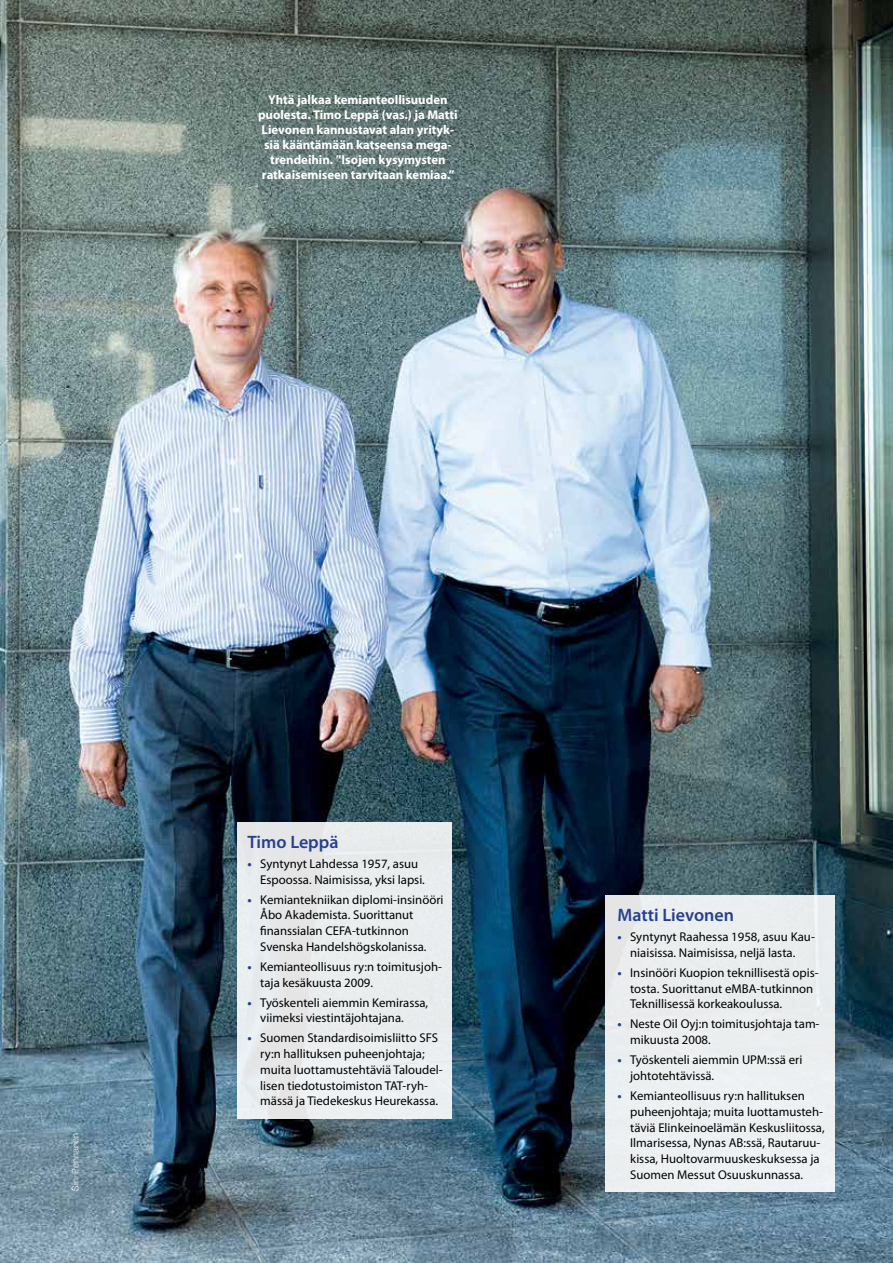
<style>
.page{position:relative;width:893px;height:1263px;background:#fff}
.page>*{position:absolute;margin:0;border:0;box-sizing:border-box;transform-origin:0 0}
.t1{font:600 18px "Myriad Pro";color:#25408f}
.t2{font:12.75px/15.8px "Myriad Pro";color:#000}
.t3{font:700 12.75px/15px "Myriad Pro";color:#fff;text-align:center}
.t4{font:300 9px "Helvetica";color:#fff}
.s1{font-weight:700;color:#25408f}
</style>
<div class="page">
<img style="left:0;top:0;width:893px;height:1263px">
<div style="left:605px;top:896px;width:230px;height:296px;background:#eceef0"></div>
<div style="left:238px;top:822px;width:214px;height:297px;background:#e9edee"></div>
<p class="t3" style="left:258px;top:92px;width:201px">Yhtä jalkaa kemianteollisuuden puolesta. Timo Leppä (vas.) ja Matti Lievonen kannustavat alan yrityk&shy;siä kääntämään katseensa mega&shy;trendeihin. ”Isojen kysymysten ratkaisemiseen tarvitaan kemiaa.”</p>
<p class="t4" style="left:68px;top:1191px;width:59px;rotate:-90deg">Sini Pennanen</p>
<h1 class="t1" style="left:247px;top:832px;width:93px">Timo Leppä</h1>
<p class="t2" style="left:260px;top:856px;width:166px;text-indent:-13px"><span class="s1">•</span> Syntynyt Lahdessa 1957, asuu<br>Espoossa. Naimisissa, yksi lapsi.</p>
<p class="t2" style="left:260px;top:892px;width:185px;text-indent:-13px"><span class="s1">•</span> Kemiantekniikan diplomi-insinööri Åbo Akademista. Suorittanut finanssialan CEFA-tutkinnon Svenska Handelshögskolanissa.</p>
<p class="t2" style="left:260px;top:959px;width:183px;text-indent:-13px"><span class="s1">•</span> Kemianteollisuus ry:n toimitusjoh&shy;taja kesäkuusta 2009.</p>
<p class="t2" style="left:260px;top:995px;width:169px;text-indent:-13px"><span class="s1">•</span> Työskenteli aiemmin Kemirassa, viimeksi viestintäjohtajana.</p>
<p class="t2" style="left:260px;top:1030px;width:184px;text-indent:-13px"><span class="s1">•</span> Suomen Standardisoimisliitto SFS ry:n hallituksen puheenjohtaja; muita luottamustehtäviä Taloudel&shy;lisen tiedotustoimiston TAT-ryh&shy;mässä ja Tiedekeskus Heurekassa.</p>
<h1 class="t1" style="left:617px;top:905px;width:118px">Matti Lievonen</h1>
<p class="t2" style="left:617px;top:929px;width:199px;text-align:center"><span class="s1">•</span> Syntynyt Raahessa 1958, asuu Kau&shy;niaisissa. Naimisissa, neljä lasta.</p>
<p class="t2" style="left:630px;top:965px;width:190px;text-indent:-13px"><span class="s1">•</span> Insinööri Kuopion teknillisestä opis&shy;tosta. Suorittanut eMBA-tutkinnon<br>Teknillisessä korkeakoulussa.</p>
<p class="t2" style="left:630px;top:1016px;width:191px;text-indent:-13px"><span class="s1">•</span> Neste Oil Oyj:n toimitusjohtaja tam&shy;mikuusta 2008.</p>
<p class="t2" style="left:630px;top:1052px;width:174px;text-indent:-13px"><span class="s1">•</span> Työskenteli aiemmin UPM:ssä eri johtotehtävissä.</p>
<p class="t2" style="left:630px;top:1088px;width:196px;text-indent:-13px"><span class="s1">•</span> Kemianteollisuus ry:n hallituksen puheenjohtaja; muita luottamusteh&shy;täviä Elinkeinoelämän Keskusliitossa, Ilmarisessa, Nynas AB:ssä, Rautaruu&shy;kissa, Huoltovarmuuskeskuksessa ja Suomen Messut Osuuskunnassa.</p>
</div>
